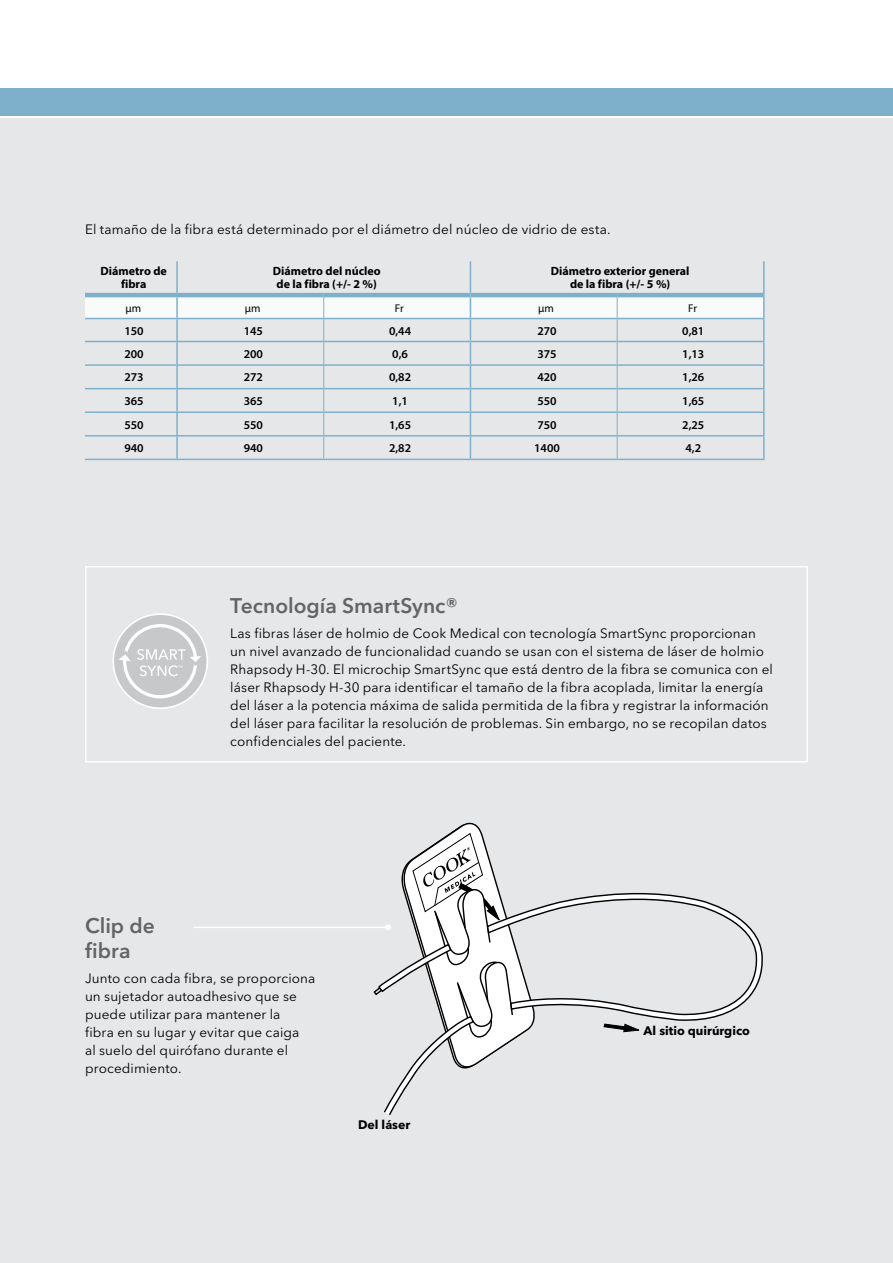
<style>
.page{position:relative;width:893px;height:1263px;background:#fff}
.page>*{position:absolute;margin:0;border:0;box-sizing:border-box;transform-origin:0 0}
.t1{font:600 21px/25.2px "Avenir Next LT Pro";color:#636466}
.t2{font:13.5px/18px "Avenir Next LT Pro";letter-spacing:.01em;color:#000}
.t3{font:700 12.3px "Avenir Next LT Pro";color:#000}
.t4{font:600 12px "Myriad Pro";color:#000}
.t5{font:700 12px/13.5px "Myriad Pro";color:#000;text-align:center}
.t6{font:11.25px "Myriad Pro";letter-spacing:.005em;color:#000}
</style>
<div class="page">
<div style="left:0;top:119px;width:893px;height:1144px;background:#e6e7e8"></div>
<div style="left:0;top:88px;width:893px;height:28px;background:#7eb0cc"></div>
<div style="left:85px;top:566px;width:723px;height:196px;border:2px solid #fff"></div>
<svg style="left:112px;top:613px;width:96px;height:96px"></svg>
<div style="left:114px;top:615px;width:92px;height:92px;background:#c7c8ca;border-radius:50%"></div>
<svg style="left:118px;top:623px;width:83px;height:76px"></svg>
<hr style="left:763px;top:261px;width:2px;height:34px;background:#7eb0cc">
<hr style="left:617px;top:341px;width:148px;height:1px;background:#7eb0cc">
<hr style="left:617px;top:364px;width:148px;height:2px;background:#7eb0cc">
<hr style="left:617px;top:388px;width:148px;height:1px;background:#7eb0cc">
<hr style="left:617px;top:411px;width:148px;height:2px;background:#7eb0cc">
<hr style="left:617px;top:435px;width:148px;height:2px;background:#7eb0cc">
<hr style="left:85px;top:459px;width:92px;height:1px;background:#7eb0cc">
<hr style="left:177px;top:459px;width:147px;height:1px;background:#7eb0cc">
<hr style="left:324px;top:459px;width:146px;height:1px;background:#7eb0cc">
<hr style="left:470px;top:459px;width:147px;height:1px;background:#7eb0cc">
<hr style="left:617px;top:459px;width:148px;height:1px;background:#7eb0cc">
<hr style="left:176px;top:261px;width:2px;height:32px;background:#7eb0cc">
<hr style="left:470px;top:261px;width:1px;height:32px;background:#7eb0cc">
<svg style="left:85px;top:297px;width:679px;height:162px"></svg>
<hr style="left:763px;top:295px;width:2px;height:23px;background:#7eb0cc">
<hr style="left:763px;top:319px;width:2px;height:22px;background:#7eb0cc">
<hr style="left:763px;top:342px;width:2px;height:22px;background:#7eb0cc">
<hr style="left:763px;top:366px;width:2px;height:22px;background:#7eb0cc">
<hr style="left:763px;top:389px;width:2px;height:22px;background:#7eb0cc">
<hr style="left:763px;top:413px;width:2px;height:22px;background:#7eb0cc">
<hr style="left:763px;top:437px;width:2px;height:22px;background:#7eb0cc">
<hr style="left:85px;top:293px;width:92px;height:4px;background:#7eb0cc">
<hr style="left:177px;top:293px;width:147px;height:4px;background:#7eb0cc">
<hr style="left:324px;top:293px;width:146px;height:4px;background:#7eb0cc">
<hr style="left:470px;top:293px;width:147px;height:4px;background:#7eb0cc">
<hr style="left:617px;top:293px;width:146px;height:4px;background:#7eb0cc">
<hr style="left:85px;top:318px;width:92px;height:1px;background:#7eb0cc">
<hr style="left:177px;top:318px;width:147px;height:1px;background:#7eb0cc">
<hr style="left:324px;top:318px;width:146px;height:1px;background:#7eb0cc">
<hr style="left:470px;top:318px;width:147px;height:1px;background:#7eb0cc">
<hr style="left:617px;top:318px;width:148px;height:1px;background:#7eb0cc">
<hr style="left:194px;top:927px;width:194px;height:1px;background:#fff">
<svg style="left:373px;top:822px;width:390px;height:293px"></svg>
<p class="t2" style="left:85px;top:221px;width:527px">El tamaño de la fibra está determinado por el diámetro del núcleo de vidrio de esta.</p>
<p class="t5" style="left:100px;top:264px;width:68px">Diámetro de fibra</p>
<p class="t5" style="left:273px;top:264px;width:110px">Diámetro del núcleo de la fibra (+/- 2 %)</p>
<p class="t5" style="left:551px;top:264px;width:140px">Diámetro exterior general de la fibra (+/- 5 %)</p>
<p class="t6" style="left:125px;top:301px;width:17px">μm</p>
<p class="t6" style="left:245px;top:301px;width:17px">μm</p>
<p class="t6" style="left:395px;top:301px;width:10px">Fr</p>
<p class="t6" style="left:538px;top:301px;width:17px">μm</p>
<p class="t6" style="left:688px;top:301px;width:10px">Fr</p>
<p class="t4" style="left:124px;top:323px;width:21px">150</p>
<p class="t4" style="left:244px;top:323px;width:21px">145</p>
<p class="t4" style="left:389px;top:323px;width:24px">0,44</p>
<p class="t4" style="left:537px;top:323px;width:21px">270</p>
<p class="t4" style="left:682px;top:323px;width:24px">0,81</p>
<p class="t4" style="left:124px;top:346px;width:21px">200</p>
<p class="t4" style="left:244px;top:346px;width:21px">200</p>
<p class="t4" style="left:392px;top:346px;width:17px">0,6</p>
<p class="t4" style="left:537px;top:346px;width:21px">375</p>
<p class="t4" style="left:682px;top:346px;width:24px">1,13</p>
<p class="t4" style="left:124px;top:370px;width:21px">273</p>
<p class="t4" style="left:244px;top:370px;width:21px">272</p>
<p class="t4" style="left:389px;top:370px;width:24px">0,82</p>
<p class="t4" style="left:537px;top:370px;width:21px">420</p>
<p class="t4" style="left:682px;top:370px;width:24px">1,26</p>
<p class="t4" style="left:124px;top:393px;width:21px">365</p>
<p class="t4" style="left:244px;top:393px;width:21px">365</p>
<p class="t4" style="left:392px;top:393px;width:17px">1,1</p>
<p class="t4" style="left:537px;top:393px;width:21px">550</p>
<p class="t4" style="left:682px;top:393px;width:24px">1,65</p>
<p class="t4" style="left:124px;top:417px;width:21px">550</p>
<p class="t4" style="left:244px;top:417px;width:21px">550</p>
<p class="t4" style="left:389px;top:417px;width:24px">1,65</p>
<p class="t4" style="left:537px;top:417px;width:21px">750</p>
<p class="t4" style="left:682px;top:417px;width:24px">2,25</p>
<p class="t4" style="left:124px;top:440px;width:21px">940</p>
<p class="t4" style="left:244px;top:440px;width:21px">940</p>
<p class="t4" style="left:389px;top:440px;width:24px">2,82</p>
<p class="t4" style="left:534px;top:440px;width:27px">1400</p>
<p class="t4" style="left:685px;top:440px;width:17px">4,2</p>
<h1 class="t1" style="left:230px;top:593px;width:229px">Tecnología SmartSync®</h1>
<p class="t2" style="left:230px;top:624px;width:544px">Las fibras láser de holmio de Cook Medical con tecnología SmartSync proporcionan un nivel avanzado de funcionalidad cuando se usan con el sistema de láser de holmio Rhapsody H-30. El microchip SmartSync que está dentro de la fibra se comunica con el láser Rhapsody H-30 para identificar el tamaño de la fibra acoplada, limitar la energía del láser a la potencia máxima de salida permitida de la fibra y registrar la información del láser para facilitar la resolución de problemas. Sin embargo, no se recopilan datos confidenciales del paciente.</p>
<h1 class="t1" style="left:85px;top:913px;width:71px">Clip de fibra</h1>
<p class="t2" style="left:85px;top:969px;width:232px">Junto con cada fibra, se proporciona un sujetador autoadhesivo que se puede utilizar para mantener la<br>fibra en su lugar y evitar que caiga<br>al suelo del quirófano durante el procedimiento.</p>
<p class="t3" style="left:358px;top:1117px;width:54px">Del láser</p>
<p class="t3" style="left:644px;top:1023px;width:108px">Al sitio quirúrgico</p>
</div>
